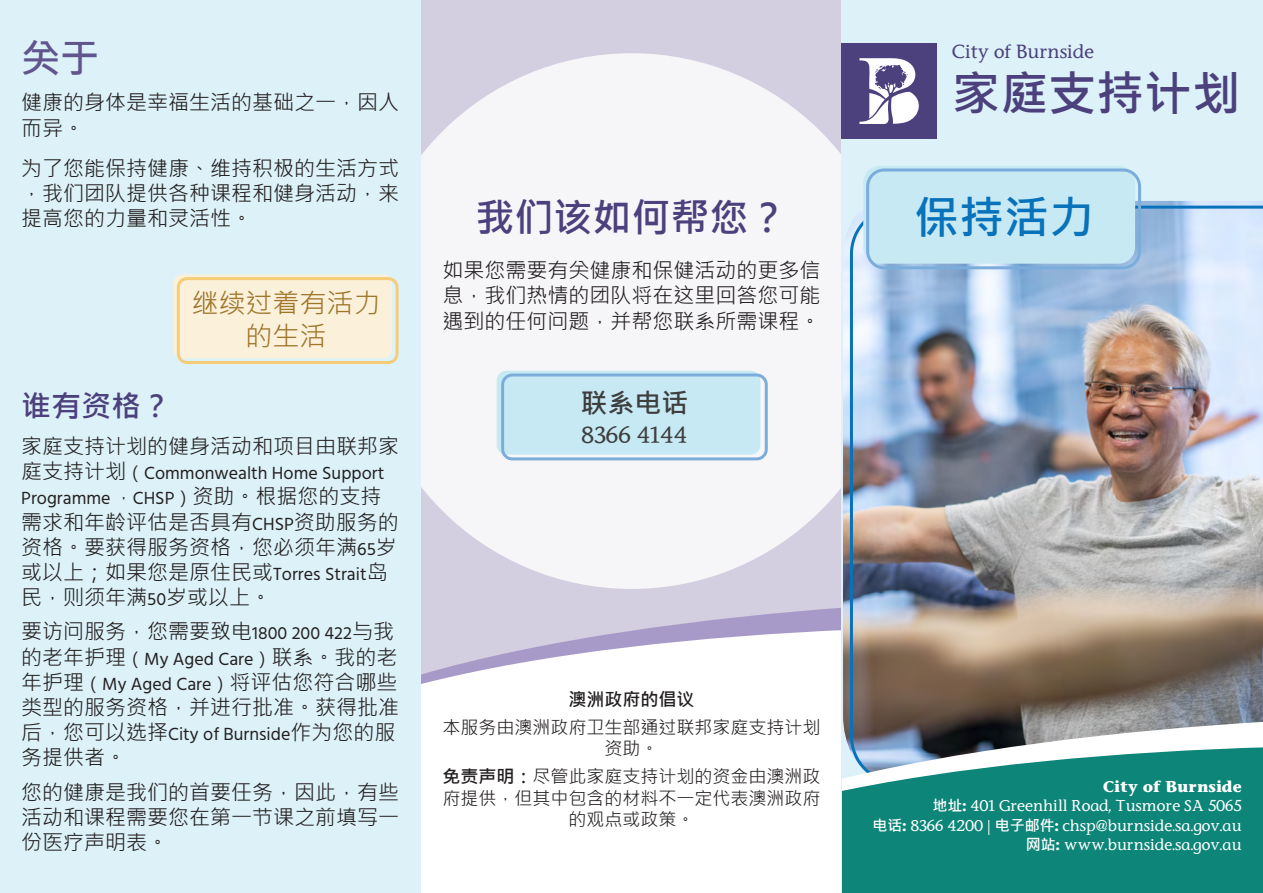
<style>
.page{position:relative;width:1263px;height:893px;background:#fff}
.page>*{position:absolute;margin:0;border:0;box-sizing:border-box;transform-origin:0 0}
.t1{font:48px "Microsoft Jheng Hei UI Bold";color:#4c407d}
.t2{font:45px "Microsoft Jheng Hei UI Bold";color:#0872ba}
.t3{font:39px "Microsoft Jheng Hei UI Bold";color:#4c407d}
.t4{font:39px "Microsoft Jheng Hei UI Bold";color:#60558d}
.t5{font:30px "Microsoft Jheng Hei UI Bold";color:#4c407d}
.t6{font:27px/32.4px "Microsoft Jheng Hei UI Regular";color:#9f752a;text-align:center}
.t7{font:27px "Microsoft Jheng Hei UI Bold";color:#3e3e3f}
.t8{font:500 22.5px "Stone Inf";color:#3e3e3f}
.t9{font:21px/25.2px "Microsoft Jheng Hei UI Regular";color:#231f20}
.t10{font:18px/25.2px "Hind";color:#231f20}
.t11{font:18px/21.6px "Microsoft Jheng Hei UI Regular";color:#231f20;text-align:center}
.t12{font:500 18px "Stone Inf";color:#4c407d}
.t13{font:18px "Microsoft Jheng Hei UI Bold";color:#231f20}
.t14{font:500 15px/19.5px "Stone Inf";color:#fff;text-align:right}
.s1{font-family:"Microsoft Jheng Hei UI Regular";font-size:21px}
.s2{font-family:"Microsoft Jheng Hei UI Regular"}
.s3{font-family:"Hind";font-size:18px}
.s4{font-size:18px}
.s5{font-family:"Microsoft Jheng Hei UI Bold"}
.s6{font-weight:700}
.s7{font-family:"Microsoft Jheng Hei UI Bold";font-weight:400}
</style>
<div class="page">
<div style="left:421px;top:0;width:421px;height:893px;background:#d3cee0"></div>
<div style="left:212px;top:783px;width:630px;height:110px;background:#fff"></div>
<svg style="left:666px;top:608px;width:175px;height:18px;fill:#a89ac8"></svg>
<svg style="left:421px;top:626px;width:420px;height:157px;background:#f4f3f8"></svg>
<div style="left:364px;top:53px;width:535px;height:536px;background:#f6f5f8;border-radius:50%"></div>
<div style="left:0;top:0;width:421px;height:893px;background:#dcf1f8"></div>
<div style="left:497px;top:371px;width:263px;height:84px;background:#c6e9f3;border-radius:10px"></div>
<div style="left:501px;top:374px;width:267px;height:86px;border:3px solid #7baddc;border-radius:10px"></div>
<div style="left:173px;top:274px;width:219px;height:84px;background:#fbf1db;border-radius:9px"></div>
<div style="left:177px;top:277px;width:222px;height:87px;border:3px solid #f5cc78;border-radius:9px"></div>
<div style="left:841px;top:0;width:422px;height:893px;background:#dcf1f8"></div>
<img style="left:850px;top:206px;width:413px;height:512px">
<div style="left:841px;top:44px;width:96px;height:95px;background:#4c407d"></div>
<svg style="left:859px;top:58px;width:60px;height:66px"></svg>
<div style="left:863px;top:166px;width:272px;height:98px;background:#c6e9f3;border-radius:16px"></div>
<div style="left:866px;top:168px;width:275px;height:101px;border:3px solid #7baddc;border-radius:16px"></div>
<svg style="left:843px;top:718px;width:420px;height:28px;background:#8e8f92"></svg>
<svg style="left:842px;top:746px;width:421px;height:147px;background:#248f84"></svg>
<h3 class="t4" style="left:21px;top:34px;width:79px">关于</h3>
<p class="t9" style="left:21px;top:90px;width:380px">健康的身体是幸福生活的基础之一，因人而异。</p>
<p class="t9" style="left:21px;top:155px;width:380px;text-align:justify">为了您能保持健康、维持积极的生活方式，我们团队提供各种课程和健身活动，来提高您的力量和灵活性。</p>
<p class="t6" style="left:192px;top:287px;width:190px">继续过着有活力的生活</p>
<h3 class="t5" style="left:21px;top:387px;width:152px">谁有资格？</h3>
<p class="t9" style="left:21px;top:434px;width:380px">家庭支持计划的健身活动和项目由联邦家</p>
<p class="t10" style="left:21px;top:461px;width:365px"><span class="s1">庭支持计划</span><span class="s2">（</span>Commonwealth Home Support<br>Programme <span class="s2">，</span>CHSP<span class="s2">）</span><span class="s1">资助。根据您的支持</span></p>
<p class="t9" style="left:21px;top:509px;width:379px">需求和年龄评估是否具有<span class="s3">CHSP</span>资助服务的资格。要获得服务资格，您必须年满<span class="s3">65</span>岁或以上；如果您是原住民或<span class="s3">Torres Strait</span>岛民，则须年满<span class="s3">50</span>岁或以上。</p>
<p class="t9" style="left:21px;top:619px;width:379px">要访问服务，您需要致电<span class="s3">1800 200 422</span>与我的老年护理<span class="s4">（</span><span class="s3">My Aged Care</span><span class="s4">）</span>联系。我的老年护理<span class="s4">（</span><span class="s3">My Aged Care</span><span class="s4">）</span>将评估您符合哪些类型的服务资格，并进行批准。获得批准</p>
<p class="t10" style="left:21px;top:722px;width:376px"><span class="s1">后，您可以选择</span>City of Burnside<span class="s1">作为您的服</span></p>
<p class="t9" style="left:21px;top:741px;width:379px;line-height:34.2px">务提供者。<br>您的健康是我们的首要任务，因此，有些</p>
<p class="t9" style="left:21px;top:804px;width:379px">活动和课程需要您在第一节课之前填写一份医疗声明表。</p>
<h3 class="t3" style="left:475px;top:193px;width:313px">我们该如何帮您？</h3>
<p class="t9" style="left:442px;top:258px;width:380px;text-align:justify">如果您需要有关健康和保健活动的更多信息，我们热情的团队将在这里回答您可能遇到的任何问题，并帮您联系所需课程。</p>
<p class="t7" style="left:580px;top:386px;width:109px">联系电话</p>
<p class="t8" style="left:582px;top:420px;width:107px">8366 4144</p>
<p class="t13" style="left:568px;top:688px;width:127px">澳洲政府的倡议</p>
<p class="t11" style="left:442px;top:716px;width:380px">本服务由澳洲政府卫生部通过联邦家庭支持计划资助。</p>
<p class="t11" style="left:442px;top:765px;width:380px"><span class="s5">免责声明：</span>尽管此家庭支持计划的资金由澳洲政府提供，但其中包含的材料不一定代表澳洲政府的观点或政策。</p>
<p class="t12" style="left:952px;top:40px;width:143px">City of Burnside</p>
<h1 class="t1" style="left:952px;top:64px;width:289px">家庭支持计划</h1>
<h2 class="t2" style="left:914px;top:190px;width:181px">保持活力</h2>
<p class="t14" style="left:872px;top:776px;width:371px"><span class="s6">City of Burnside<br></span><span class="s7">地址</span><span class="s6">:</span> 401 Greenhill Road, Tusmore SA 5065<br><span class="s7">电话</span><span class="s6">:</span> 8366 4200 | <span class="s7">电子邮件</span><span class="s6">:</span> chsp@burnside.sa.gov.au<span class="s7">网站</span><span class="s6">:</span> www.burnside.sa.gov.au</p>
</div>
